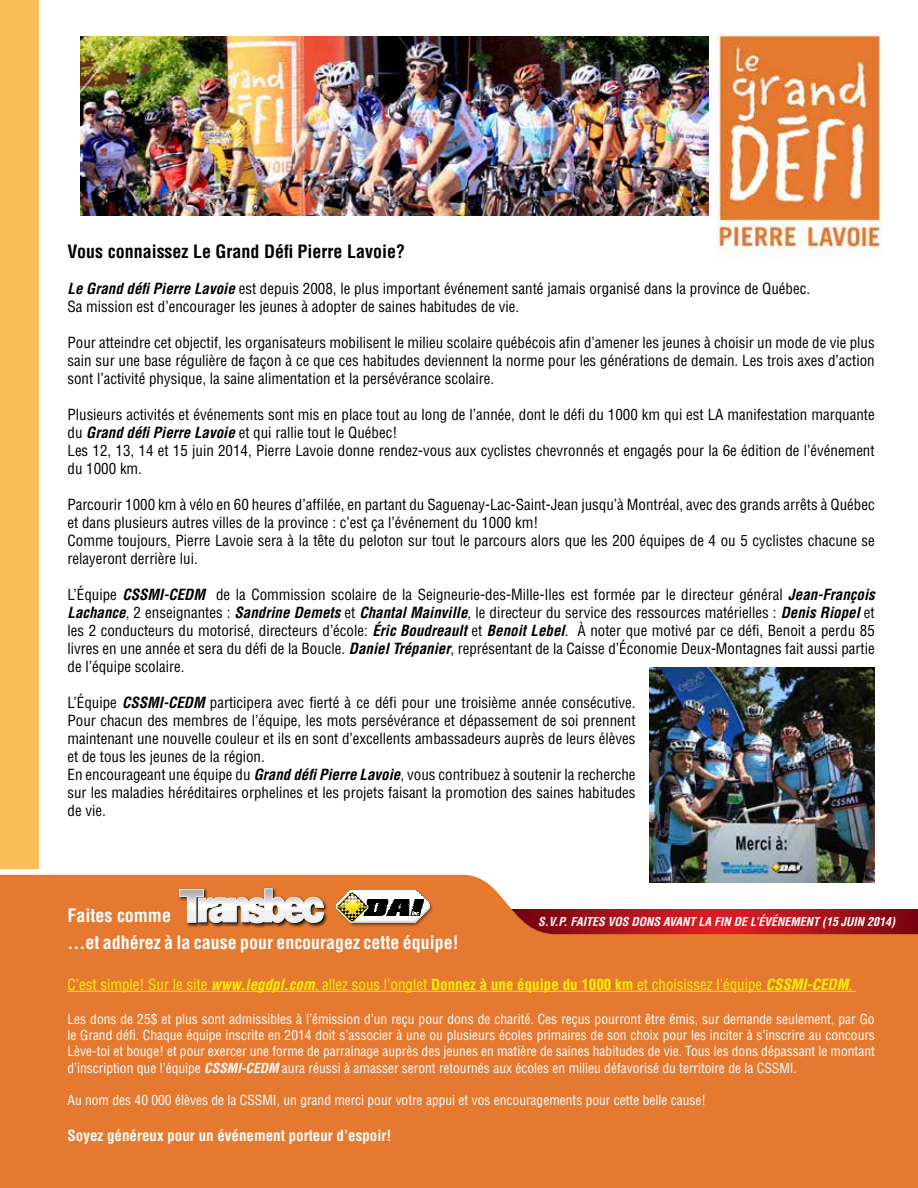
<style>
.page{position:relative;width:918px;height:1188px;background:#fff}
.page>*{position:absolute;margin:0;border:0;box-sizing:border-box;transform-origin:0 0}
.t1{font:700 condensed 18px/27px "Helvetica LT Std";color:#fff}
.t2{font:700 condensed 18px "Helvetica LT Std";color:#000}
.t3{font:condensed 15px/18px "Helvetica LT Std";color:#000}
.t4{font:condensed 15px "Helvetica LT Std";color:#fff200}
.t5{font:700 condensed 15px "Helvetica LT Std";color:#fff}
.t6{font:condensed 13.5px/16.2px "Helvetica LT Std";color:#fff;text-align:justify}
.t7{font:italic 700 condensed 12px "Helvetica LT Std";color:#fff}
.s1{font-weight:700;font-style:italic}
.s2{font-weight:700}
</style>
<div class="page">
<svg style="left:0;top:875px;width:918px;height:313px;background:#e47b38"></svg>
<img style="left:716px;top:32px;width:166px;height:225px">
<img style="left:81px;top:37px;width:628px;height:179px">
<img style="left:649px;top:667px;width:226px;height:216px">
<div style="left:0;top:0;width:39px;height:868px;background:#fdbe57"></div>
<hr style="left:68px;top:991px;width:788px;height:1px;background:#fff200">
<div style="left:178px;top:887px;width:256px;height:41px;background:#000;opacity:.75"></div>
<svg style="left:179px;top:888px;width:146px;height:38px"></svg>
<img style="left:337px;top:903px;width:92px;height:20px">
<img style="left:339px;top:901px;width:89px;height:3px">
<img style="left:340px;top:900px;width:86px;height:2px">
<img style="left:342px;top:899px;width:83px;height:1px">
<img style="left:343px;top:897px;width:80px;height:2px">
<img style="left:345px;top:895px;width:77px;height:3px">
<img style="left:346px;top:893px;width:74px;height:3px">
<img style="left:348px;top:891px;width:70px;height:3px">
<img style="left:350px;top:891px;width:66px;height:1px">
<p class="t2" style="left:68px;top:240px;width:339px">Vous connaissez Le Grand Défi Pierre Lavoie?</p>
<p class="t3" style="left:68px;top:279px;width:744px"><span class="s1">Le Grand défi Pierre Lavoie</span> est depuis 2008, le plus important événement santé jamais organisé dans la province de Québec.<br>Sa mission est d’encourager les jeunes à adopter de saines habitudes de vie.</p>
<p class="t3" style="left:68px;top:333px;width:809px;text-align:justify">Pour atteindre cet objectif, les organisateurs mobilisent le milieu scolaire québécois afin d’amener les jeunes à choisir un mode de vie plus sain sur une base régulière de façon à ce que ces habitudes deviennent la norme pour les générations de demain. Les trois axes d’action sont l’activité physique, la saine alimentation et la persévérance scolaire.</p>
<p class="t3" style="left:68px;top:405px;width:809px">Plusieurs activités et événements sont mis en place tout au long de l’année, dont le défi du 1000 km qui est LA manifestation marquante du <span class="s1">Grand défi Pierre Lavoie</span> et qui rallie tout le Québec!<br>Les 12, 13, 14 et 15 juin 2014, Pierre Lavoie donne rendez-vous aux cyclistes chevronnés et engagés pour la 6e édition de l’événement du 1000 km.</p>
<p class="t3" style="left:68px;top:495px;width:809px">Parcourir 1000 km à vélo en 60 heures d’affilée, en partant du Saguenay-Lac-Saint-Jean jusqu’à Montréal, avec des grands arrêts à Québec et dans plusieurs autres villes de la province : c’est ça l’événement du 1000 km!<br>Comme toujours, Pierre Lavoie sera à la tête du peloton sur tout le parcours alors que les 200 équipes de 4 ou 5 cyclistes chacune se relayeront derrière lui.</p>
<p class="t3" style="left:68px;top:585px;width:809px;text-align:justify">L’Équipe <span class="s1">CSSMI-CEDM</span> de la Commission scolaire de la Seigneurie-des-Mille-Iles est formée par le directeur général <span class="s1">Jean-François Lachance</span>, 2 enseignantes : <span class="s1">Sandrine Demets</span> et <span class="s1">Chantal Mainville</span>, le directeur du service des ressources matérielles : <span class="s1">Denis Riopel</span> et les 2 conducteurs du motorisé, directeurs d’école: <span class="s1">Éric Boudreault</span> et <span class="s1">Benoit Lebel</span>. À noter que motivé par ce défi, Benoit a perdu 85 livres en une année et sera du défi de la Boucle. <span class="s1">Daniel Trépanier</span>, représentant de la Caisse d’Économie Deux-Montagnes fait aussi partie de l’équipe scolaire.</p>
<p class="t3" style="left:68px;top:693px;width:570px">L’Équipe <span class="s1">CSSMI-CEDM</span> participera avec fierté à ce défi pour une troisième année consécutive.<br>Pour chacun des membres de l’équipe, les mots persévérance et dépassement de soi prennent maintenant une nouvelle couleur et ils en sont d’excellents ambassadeurs auprès de leurs élèves et de tous les jeunes de la région.<br>En encourageant une équipe du <span class="s1">Grand défi Pierre Lavoie</span>, vous contribuez à soutenir la recherche sur les maladies héréditaires orphelines et les projets faisant la promotion des saines habitudes de vie.</p>
<p class="t1" style="left:68px;top:902px;width:393px">Faites comme<br>...et adhérez à la cause pour encouragez cette équipe!</p>
<p class="t7" style="left:538px;top:914px;width:359px">S.V.P. FAITES VOS DONS AVANT LA FIN DE L’ÉVÉNEMENT (15 JUIN 2014)</p>
<p class="t4" style="left:68px;top:975px;width:786px">C’est simple! Sur le site <span class="s1">www.legdpl.com</span>, allez sous l’onglet <span class="s2">Donnez à une équipe du 1000 km</span> et choisissez l’équipe <span class="s1">CSSMI-CEDM</span>.</p>
<p class="t6" style="left:68px;top:1011px;width:809px">Les dons de 25$ et plus sont admissibles à l’émission d’un reçu pour dons de charité. Ces reçus pourront être émis, sur demande seulement, par Go le Grand défi. Chaque équipe inscrite en 2014 doit s’associer à une ou plusieurs écoles primaires de son choix pour les inciter à s’inscrire au concours Lève-toi et bouge! et pour exercer une forme de parrainage auprès des jeunes en matière de saines habitudes de vie. Tous les dons dépassant le montant d’inscription que l’équipe <span class="s1">CSSMI-CEDM</span> aura réussi à amasser seront retournés aux écoles en milieu défavorisé du territoire de la CSSMI.</p>
<p class="t6" style="left:68px;top:1092px;width:640px">Au nom des 40 000 élèves de la CSSMI, un grand merci pour votre appui et vos encouragements pour cette belle cause!</p>
<p class="t5" style="left:68px;top:1126px;width:326px">Soyez généreux pour un événement porteur d’espoir!</p>
</div>
